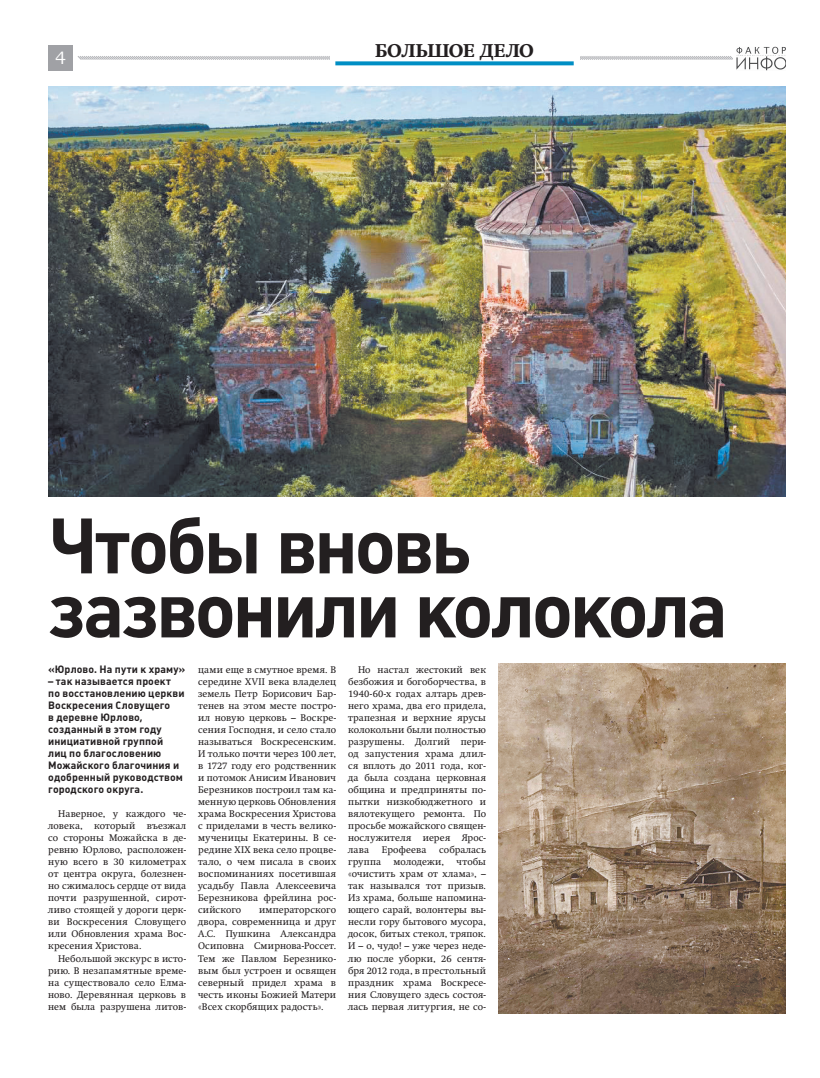
<style>
.page{position:relative;width:820px;height:1078px;background:#fff}
.page>*{position:absolute;margin:0;border:0;box-sizing:border-box;transform-origin:0 0}
.Заголовок_основной_50{font:77px/64px "Plumb Bold C";letter-spacing:-.05em;color:#231f20}
.t1{font:18px "Swift Extra Bold C";letter-spacing:-.005em;color:#231f20}
.t2{font:18px "Bookman Old Style";color:#fff}
.Лид_основной{font:10.5px/12px "Plumb Bold C";letter-spacing:.01em;color:#231f20}
.Текст{font:9.6px/12px "Swift C";letter-spacing:.015em;color:#231f20;text-align:justify}
</style>
<div class="page">
<div style="left:48px;top:45px;width:25px;height:25px;background:#a0a1a5"></div>
<svg style="left:77px;top:56px;width:655px;height:4px"></svg>
<img style="left:732px;top:46px;width:53px;height:24px">
<div style="left:329px;top:43px;width:250px;height:26px;background:#fff"></div>
<svg style="left:335px;top:61px;width:238px;height:4px"></svg>
<img style="left:498px;top:663px;width:287px;height:349px">
<img style="left:48px;top:86px;width:737px;height:411px">
<h2 class="t2" style="left:55px;top:46px;width:13px">4</h2>
<p class="t1" style="left:375px;top:39px;width:160px">БОЛЬШОЕ ДЕЛО</p>
<p class="Заголовок_основной_50" style="left:48px;top:513px;width:681px">Чтобы вновь зазвонили колокола</p>
<p class="Лид_основной" style="left:48px;top:663px;width:139px">«Юрлово. На пути к храму»</p>
<p class="Лид_основной" style="left:48px;top:675px;width:138px">– так называется проект по восстановлению церкви<br>Воскресения Словущего<br>в деревне Юрлово, созданный в этом году инициативной группой<br>лиц по благословению<br>Можайского благочиния и одобренный руководством городского округа.</p>
<p class="Текст" style="left:48px;top:807px;width:139px;text-indent:10px">Наверное, у каждого че&shy;ловека, который въезжал со стороны Можайска в де&shy;ревню Юрлово, расположен&shy;ную всего в 30 километрах от центра округа, болезнен&shy;но сжималось сердце от вида почти разрушенной, сирот&shy;ливо стоящей у дороги церк&shy;ви Воскресения Словущего или Обновления храма Вос&shy;кресения Христова.</p>
<p class="Текст" style="left:48px;top:951px;width:139px;text-indent:10px">Небольшой экскурс в исто&shy;рию. В незапамятные време&shy;на существовало село Елма&shy;ново. Деревянная церковь в нем была разрушена литов-</p>
<p class="Текст" style="left:198px;top:663px;width:139px">цами еще в смутное время. В середине XVII века владелец земель Петр Борисович Бар&shy;тенев на этом месте постро&shy;ил новую церковь – Воскре&shy;сения Господня, и село стало называться Воскресенским.<br>И только почти через 100 лет, в 1727 году его родственник и потомок Анисим Иванович Березников построил там ка&shy;менную церковь Обновления храма Воскресения Христова с приделами в честь велико&shy;мученицы Екатерины. В се&shy;редине XIX века село процве&shy;тало, о чем писала в своих воспоминаниях посетившая усадьбу Павла Алексеевича Березникова фрейлина рос&shy;сийского</p>
<p class="Текст" style="left:198px;top:903px;width:139px;text-indent:61px">императорского двора, современница и друг А.С. Пушкина Александра Осиповна Смирнова-Россет.<br>Тем же Павлом Березнико&shy;вым был устроен и освящен северный придел храма в честь иконы Божией Матери «Всех скорбящих радость».</p>
<p class="Текст" style="left:348px;top:663px;width:139px;text-indent:10px">Но настал жестокий век безбожия и богоборчества, в 1940-60-х годах алтарь древ&shy;него храма, два его придела, трапезная и верхние ярусы колокольни были полностью разрушены. Долгий пери&shy;од запустения храма длил&shy;ся вплоть до 2011 года, ког&shy;да была создана церковная община и предприняты по&shy;пытки низкобюджетного и вялотекущего ремонта. По просьбе можайского священ&shy;нослужителя иерея Ярос&shy;лава</p>
<p class="Текст" style="left:382px;top:843px;width:46px">Ерофеева</p>
<p class="Текст" style="left:439px;top:843px;width:48px">собралась</p>
<p class="Текст" style="left:348px;top:855px;width:139px;text-indent:108px">чтобы «очистить храм от хлама», – так назывался тот призыв.<br>Из храма, больше напомина&shy;ющего сарай, волонтеры вы&shy;несли гору бытового мусора, досок, битых стекол, тряпок.<br>И – о, чудо! – уже через неде&shy;лю после уборки, 26 сентя&shy;бря 2012 года, в престольный праздник храма Воскресе&shy;ния Словущего здесь состоя&shy;лась первая литургия, не со-</p>
<p class="Текст" style="left:348px;top:855px;width:34px">группа</p>
<p class="Текст" style="left:393px;top:855px;width:52px">молодежи,</p>
</div>
